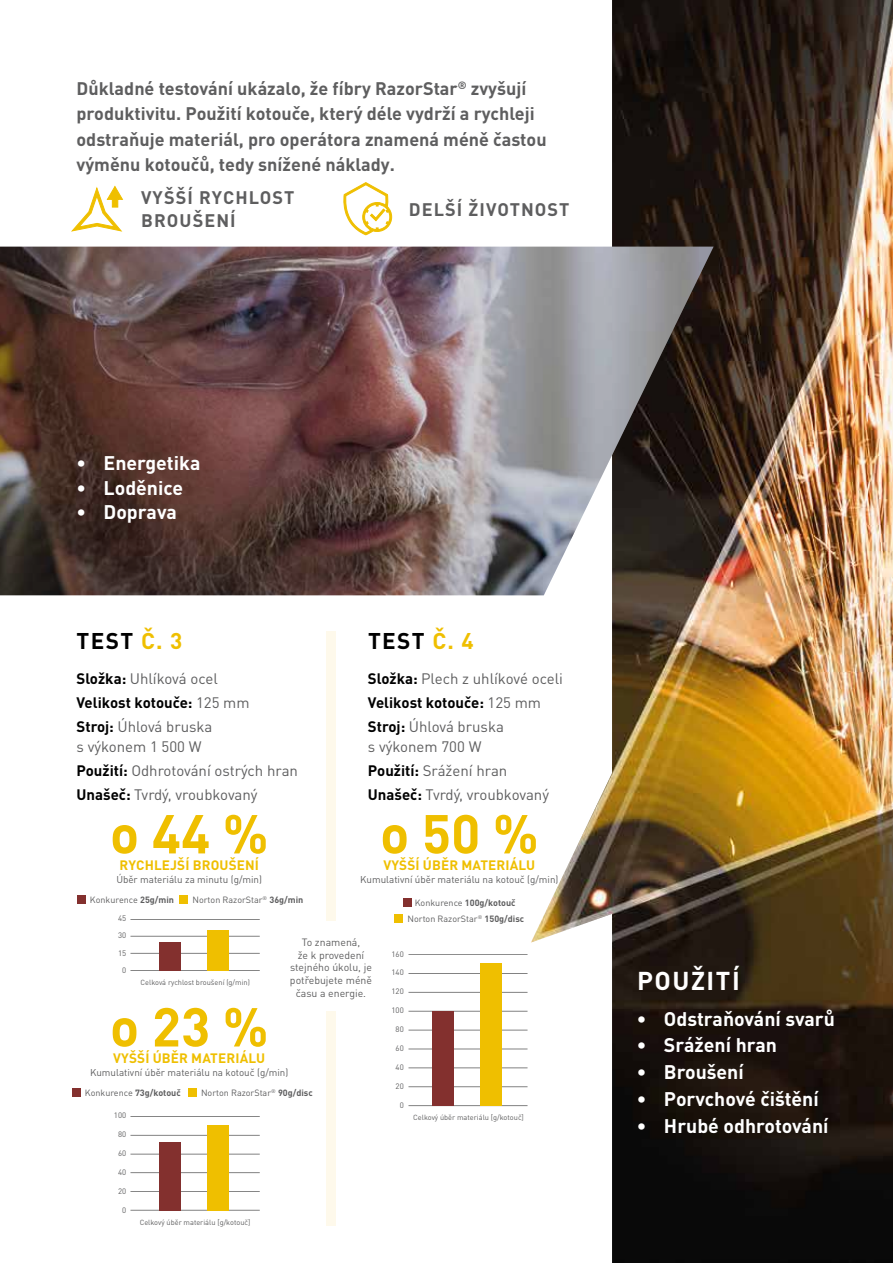
<style>
.page{position:relative;width:893px;height:1263px;background:#fff}
.page>*{position:absolute;margin:0;border:0;box-sizing:border-box;transform-origin:0 0}
.t1{font:700 54px "DIN Pro";color:#efbf00}
.t2{font:700 25.5px "DIN Pro";letter-spacing:.06em;color:#fff}
.t3{font:700 22.5px "DIN Pro";letter-spacing:.06em;color:#000}
.t4{font:700 19.5px "DIN Pro";color:#fff}
.t5{font:700 18px/25.5px "DIN Pro";color:#5e5e5f}
.t6{font:700 18px/23.7px "DIN Pro";letter-spacing:.06em;color:#5e5e5f}
.t7{font:15px/24px "DIN Pro";color:#5e5e5f}
.t8{font:700 15px/24px "DIN Pro";color:#000}
.t9{font:700 13.5px "DIN Pro";letter-spacing:.01em;color:#efbf00}
.t10{font:10.5px/12.6px "DIN Pro";color:#5e5e5f;text-align:center}
.t11{font:9.9px "DIN Pro";color:#5e5e5f}
.t12{font:9px/16px "DIN Pro";color:#5e5e5f;text-align:center}
.t13{font:7.8px "DIN Pro";color:#5e5e5f}
.t14{font:7.35px "DIN Pro";color:#5e5e5f}
.s1{color:#efbf00}
.s2{font-weight:400;color:#5e5e5f}
.s3{font-weight:700;color:#000}
.s4{font-weight:700}
</style>
<div class="page">
<img style="left:531px;top:0;width:362px;height:1263px">
<img style="left:0;top:247px;width:714px;height:348px">
<div style="left:326px;top:1011px;width:10px;height:215px;background:#fef9eb"></div>
<hr style="left:130px;top:970px;width:130px;height:1px;background:#000">
<hr style="left:130px;top:919px;width:130px;height:1px;background:#000">
<hr style="left:130px;top:953px;width:130px;height:1px;background:#000">
<hr style="left:130px;top:936px;width:130px;height:1px;background:#000">
<div style="left:160px;top:942px;width:21px;height:28px;background:#83302e"></div>
<div style="left:207px;top:930px;width:21px;height:40px;background:#efbf00"></div>
<div style="left:77px;top:895px;width:9px;height:9px;background:#83302e"></div>
<div style="left:179px;top:895px;width:9px;height:9px;background:#efbf00"></div>
<hr style="left:130px;top:1210px;width:130px;height:1px;background:#000">
<hr style="left:130px;top:1154px;width:130px;height:1px;background:#000">
<hr style="left:130px;top:1191px;width:130px;height:1px;background:#000">
<hr style="left:130px;top:1135px;width:130px;height:1px;background:#000">
<hr style="left:130px;top:1172px;width:130px;height:1px;background:#000">
<hr style="left:130px;top:1116px;width:130px;height:1px;background:#000">
<div style="left:160px;top:1142px;width:21px;height:68px;background:#83302e"></div>
<div style="left:207px;top:1125px;width:21px;height:85px;background:#efbf00"></div>
<div style="left:403px;top:898px;width:9px;height:9px;background:#83302e"></div>
<div style="left:394px;top:914px;width:9px;height:9px;background:#efbf00"></div>
<hr style="left:408px;top:1049px;width:120px;height:1px;background:#000">
<hr style="left:408px;top:992px;width:120px;height:1px;background:#000">
<hr style="left:408px;top:1030px;width:120px;height:1px;background:#000">
<hr style="left:408px;top:973px;width:120px;height:1px;background:#000">
<hr style="left:408px;top:1011px;width:120px;height:1px;background:#000">
<hr style="left:408px;top:954px;width:120px;height:1px;background:#000">
<hr style="left:408px;top:1067px;width:120px;height:1px;background:#000">
<hr style="left:408px;top:1086px;width:120px;height:1px;background:#000">
<hr style="left:408px;top:1105px;width:120px;height:1px;background:#000">
<div style="left:480px;top:963px;width:21px;height:142px;background:#efbf00"></div>
<div style="left:433px;top:1011px;width:21px;height:95px;background:#83302e"></div>
<svg style="left:343px;top:182px;width:50px;height:54px"></svg>
<svg style="left:71px;top:185px;width:52px;height:47px"></svg>
<div style="left:326px;top:631px;width:10px;height:289px;background:#fef9eb"></div>
<div style="left:72px;top:1088px;width:9px;height:9px;background:#83302e"></div>
<div style="left:188px;top:1088px;width:9px;height:9px;background:#efbf00"></div>
<p class="t5" style="left:77px;top:75px;width:472px">Důkladné testování ukázalo, že fíbry RazorStar<sup>®</sup> zvyšují produktivitu. Použití kotouče, který déle vydrží a rychleji odstraňuje materiál, pro operátora znamená méně častou výměnu kotoučů, tedy snížené náklady.</p>
<p class="t6" style="left:141px;top:185px;width:155px">VYŠŠÍ RYCHLOST<br>BROUŠENÍ</p>
<p class="t6" style="left:409px;top:196px;width:162px">DELŠÍ ŽIVOTNOST</p>
<h3 class="t4" style="left:77px;top:450px;width:125px">• Energetika</h3>
<h3 class="t4" style="left:77px;top:474px;width:108px">• Loděnice</h3>
<h3 class="t4" style="left:77px;top:499px;width:102px">• Doprava</h3>
<h3 class="t3" style="left:77px;top:625px;width:107px">TEST <span class="s1">Č. 3</span></h3>
<p class="t8" style="left:77px;top:666px;width:175px">Složka: <span class="s2">Uhlíková ocel<br></span>Velikost kotouče: <span class="s2">125 mm<br></span>Stroj: <span class="s2">Úhlová bruska</span></p>
<p class="t7" style="left:77px;top:734px;width:223px">s výkonem 1 500 W<br><span class="s3">Použití:</span> Odhrotování ostrých hran<br><span class="s3">Unašeč:</span> Tvrdý, vroubkovaný</p>
<h3 class="t3" style="left:368px;top:625px;width:107px">TEST <span class="s1">Č. 4</span></h3>
<p class="t7" style="left:368px;top:666px;width:197px"><span class="s3">Složka:</span> Plech z uhlíkové oceli<br><span class="s3">Velikost kotouče:</span> 125 mm<br><span class="s3">Stroj:</span> Úhlová bruska</p>
<p class="t7" style="left:368px;top:734px;width:183px">s výkonem 700 W<br><span class="s3">Použití:</span> Srážení hran<br><span class="s3">Unašeč:</span> Tvrdý, vroubkovaný</p>
<h1 class="t1" style="left:380px;top:797px;width:160px">o 50 %</h1>
<p class="t9" style="left:383px;top:856px;width:153px">VYŠŠÍ ÚBĚR MATERIÁLU</p>
<p class="t11" style="left:360px;top:873px;width:200px">Kumulativní úběr materiálu na kotouč (g/min)</p>
<p class="t12" style="left:408px;top:894px;width:118px">Konkurence <span class="s4">100g/kotouč<br></span>Norton RazorStar<sup>®</sup> <span class="s4">150g/disc</span></p>
<p class="t13" style="left:391px;top:948px;width:14px">160</p>
<p class="t13" style="left:391px;top:967px;width:14px">140</p>
<p class="t13" style="left:391px;top:986px;width:14px">120</p>
<p class="t13" style="left:391px;top:1005px;width:14px">100</p>
<p class="t13" style="left:396px;top:1024px;width:10px">80</p>
<p class="t13" style="left:396px;top:1043px;width:10px">60</p>
<p class="t13" style="left:396px;top:1062px;width:10px">40</p>
<p class="t13" style="left:396px;top:1081px;width:10px">20</p>
<p class="t13" style="left:400px;top:1099px;width:6px">0</p>
<p class="t14" style="left:413px;top:1112px;width:112px">Celkový úběr materiálu [g/kotouč]</p>
<h1 class="t1" style="left:110px;top:797px;width:160px">o 44 %</h1>
<p class="t9" style="left:119px;top:856px;width:141px">RYCHLEJŠÍ BROUŠENÍ</p>
<p class="t11" style="left:116px;top:873px;width:147px">Úběr materiálu za minutu (g/min)</p>
<p class="t12" style="left:90px;top:891px;width:86px">Konkurence <span class="s4">25g/min</span></p>
<p class="t12" style="left:192px;top:891px;width:112px">Norton RazorStar<sup>®</sup> <span class="s4">36g/min</span></p>
<p class="t13" style="left:118px;top:913px;width:10px">45</p>
<p class="t13" style="left:118px;top:930px;width:10px">30</p>
<p class="t13" style="left:118px;top:947px;width:10px">15</p>
<p class="t13" style="left:122px;top:965px;width:6px">0</p>
<p class="t10" style="left:290px;top:936px;width:84px">To znamená,<br>že k provedení stejného úkolu, je potřebujete méně času a energie.</p>
<p class="t14" style="left:141px;top:977px;width:111px">Celková rychlost broušení (g/min)</p>
<h1 class="t1" style="left:110px;top:990px;width:160px">o 23 %</h1>
<p class="t9" style="left:113px;top:1049px;width:153px">VYŠŠÍ ÚBĚR MATERIÁLU</p>
<p class="t11" style="left:90px;top:1066px;width:200px">Kumulativní úběr materiálu na kotouč (g/min)</p>
<p class="t13" style="left:114px;top:1110px;width:14px">100</p>
<p class="t13" style="left:118px;top:1129px;width:10px">80</p>
<p class="t13" style="left:118px;top:1148px;width:10px">60</p>
<p class="t13" style="left:118px;top:1167px;width:10px">40</p>
<p class="t13" style="left:118px;top:1186px;width:10px">20</p>
<p class="t13" style="left:122px;top:1205px;width:6px">0</p>
<p class="t14" style="left:140px;top:1217px;width:112px">Celkový úběr materiálu [g/kotouč]</p>
<p class="t12" style="left:85px;top:1084px;width:97px">Konkurence <span class="s4">73g/kotouč</span></p>
<p class="t12" style="left:201px;top:1084px;width:113px">Norton RazorStar<sup>®</sup> <span class="s4">90g/disc</span></p>
<h2 class="t2" style="left:637px;top:963px;width:104px">POUŽITÍ</h2>
<h3 class="t4" style="left:637px;top:1005px;width:199px">• Odstraňování svarů</h3>
<h3 class="t4" style="left:637px;top:1032px;width:142px">• Srážení hran</h3>
<h3 class="t4" style="left:637px;top:1059px;width:108px">• Broušení</h3>
<h3 class="t4" style="left:637px;top:1085px;width:183px">• Porvchové čištění</h3>
<h3 class="t4" style="left:637px;top:1112px;width:193px">• Hrubé odhrotování</h3>
</div>
